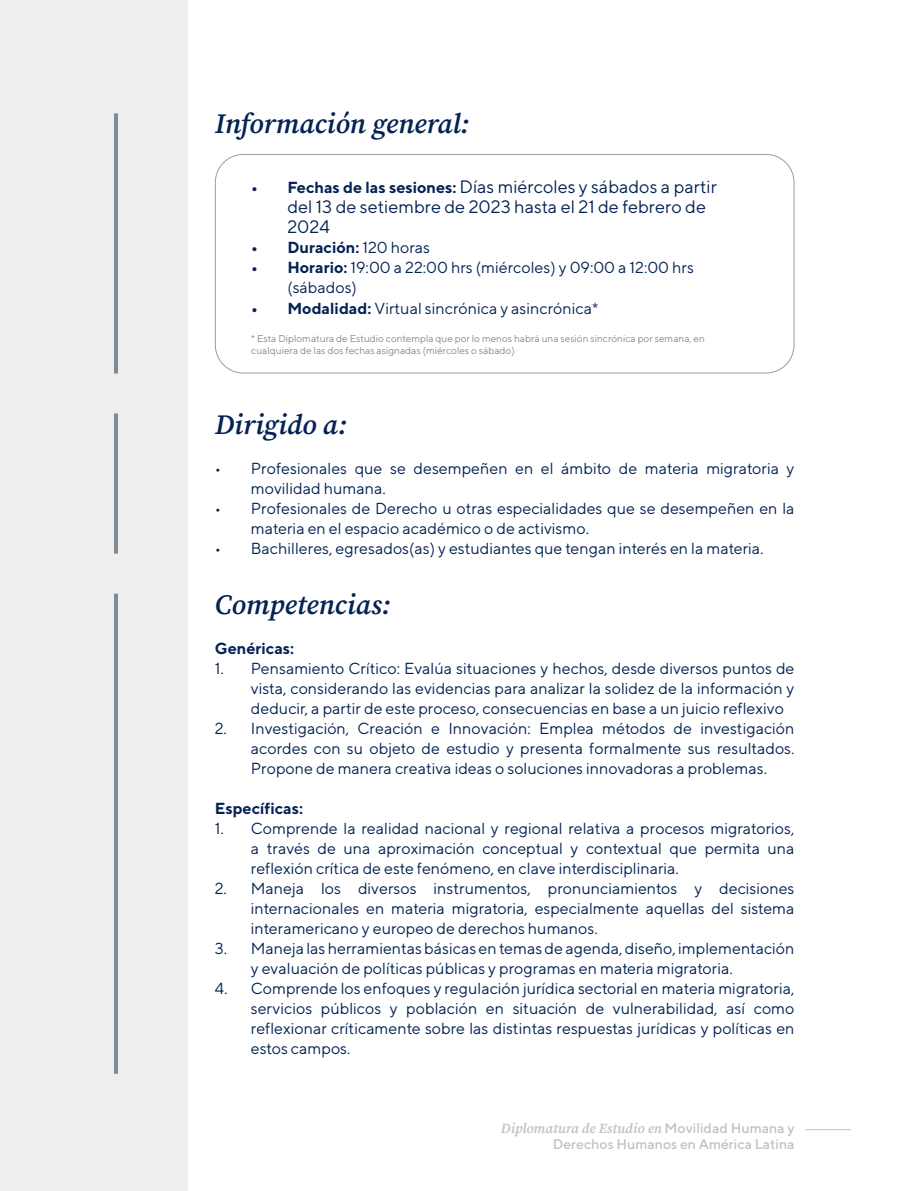
<style>
.page{position:relative;width:908px;height:1191px;background:#fff}
.page>*{position:absolute;margin:0;border:0;box-sizing:border-box;transform-origin:0 0}
.t1{font:italic 600 28px "Source Serif Pro";color:#042354}
.t2{font:18px/20px "TT Norms";color:#042354}
.t3{font:16px/20px "TT Norms";color:#042354;text-align:justify}
.t4{font:700 16px "TT Norms";color:#042354}
.t5{font:italic 600 14px "Source Serif Pro";color:#bcc2c8}
.t6{font:500 14px "TT Norms";color:#bcc2c8}
.t7{font:10px/12px "TT Norms";color:#808a94}
.s1{font-weight:700;font-size:16px}
.s2{font-weight:400}
.s3{font-weight:700}
.s4{font-family:"TT Norms";font-weight:500;font-style:normal}
</style>
<div class="page">
<hr style="left:907px;top:0;width:1px;height:1191px;background:#eee">
<div style="left:0;top:0;width:187px;height:1191px;background:#eee"></div>
<hr style="left:805px;top:1129px;width:45px;height:1px;background:#bcc2c8">
<div style="left:215px;top:154px;width:579px;height:219px;border:1px solid #949da8;border-radius:28px"></div>
<hr style="left:114px;top:113px;width:4px;height:260px;background:#808a94">
<hr style="left:114px;top:413px;width:4px;height:140px;background:#808a94">
<hr style="left:114px;top:593px;width:4px;height:480px;background:#808a94">
<h1 class="t1" style="left:215px;top:105px;width:256px">Información general:</h1>
<p class="t2" style="left:287px;top:177px;width:431px;text-indent:-36px"><span class="s1">• Fechas de las sesiones:</span> Días miércoles y sábados a partir del 13 de setiembre de 2023 hasta el 21 de febrero de<br>2024</p>
<p class="t4" style="left:251px;top:238px;width:180px">• Duración: <span class="s2">120 horas</span></p>
<p class="t3" style="left:287px;top:257px;width:408px;text-indent:-36px"><span class="s3">• Horario:</span> 19:00 a 22:00 hrs (miércoles) y 09:00 a 12:00 hrs (sábados)</p>
<p class="t3" style="left:251px;top:297px;width:348px"><span class="s3">• Modalidad:</span> Virtual sincrónica y asincrónica*</p>
<p class="t7" style="left:251px;top:332px;width:455px">* Esta Diplomatura de Estudio contempla que por lo menos habrá una sesión sincrónica por semana, en cualquiera de las dos fechas asignadas (miércoles o sábado)</p>
<h1 class="t1" style="left:215px;top:405px;width:133px">Dirigido a:</h1>
<p class="t3" style="left:251px;top:457px;width:545px;text-indent:-36px">• Profesionales que se desempeñen en el ámbito de materia migratoria y movilidad humana.</p>
<p class="t3" style="left:251px;top:497px;width:545px;text-indent:-36px">• Profesionales de Derecho u otras especialidades que se desempeñen en la materia en el espacio académico o de activismo.</p>
<p class="t3" style="left:215px;top:537px;width:550px">• Bachilleres, egresados(as) y estudiantes que tengan interés en la materia.</p>
<h1 class="t1" style="left:215px;top:585px;width:177px">Competencias:</h1>
<p class="t4" style="left:215px;top:638px;width:81px">Genéricas:</p>
<p class="t3" style="left:251px;top:657px;width:545px;text-indent:-36px">1. Pensamiento Crítico: Evalúa situaciones y hechos, desde diversos puntos de vista, considerando las evidencias para analizar la solidez de la información y deducir, a partir de este proceso, consecuencias en base a un juicio reflexivo</p>
<p class="t3" style="left:251px;top:717px;width:545px;text-indent:-36px">2. Investigación, Creación e Innovación: Emplea métodos de investigación acordes con su objeto de estudio y presenta formalmente sus resultados.<br>Propone de manera creativa ideas o soluciones innovadoras a problemas.</p>
<p class="t4" style="left:215px;top:798px;width:90px">Específicas:</p>
<p class="t3" style="left:251px;top:817px;width:545px;text-indent:-36px">1. Comprende la realidad nacional y regional relativa a procesos migratorios, a través de una aproximación conceptual y contextual que permita una reflexión crítica de este fenómeno, en clave interdisciplinaria.</p>
<p class="t3" style="left:251px;top:877px;width:545px;text-indent:-36px">2. Maneja los diversos instrumentos, pronunciamientos y decisiones internacionales en materia migratoria, especialmente aquellas del sistema interamericano y europeo de derechos humanos.</p>
<p class="t3" style="left:251px;top:937px;width:545px;text-indent:-36px">3. Maneja las herramientas básicas en temas de agenda, diseño, implementación y evaluación de políticas públicas y programas en materia migratoria.</p>
<p class="t3" style="left:251px;top:977px;width:545px;text-indent:-36px">4. Comprende los enfoques y regulación jurídica sectorial en materia migratoria, servicios públicos y población en situación de vulnerabilidad, así como reflexionar críticamente sobre las distintas respuestas jurídicas y políticas en estos campos.</p>
<p class="t5" style="left:500px;top:1118px;width:295px">Diplomatura de Estudio en <span class="s4">Movilidad Humana y</span></p>
<p class="t6" style="left:552px;top:1135px;width:243px">Derechos Humanos en América Latina</p>
</div>
